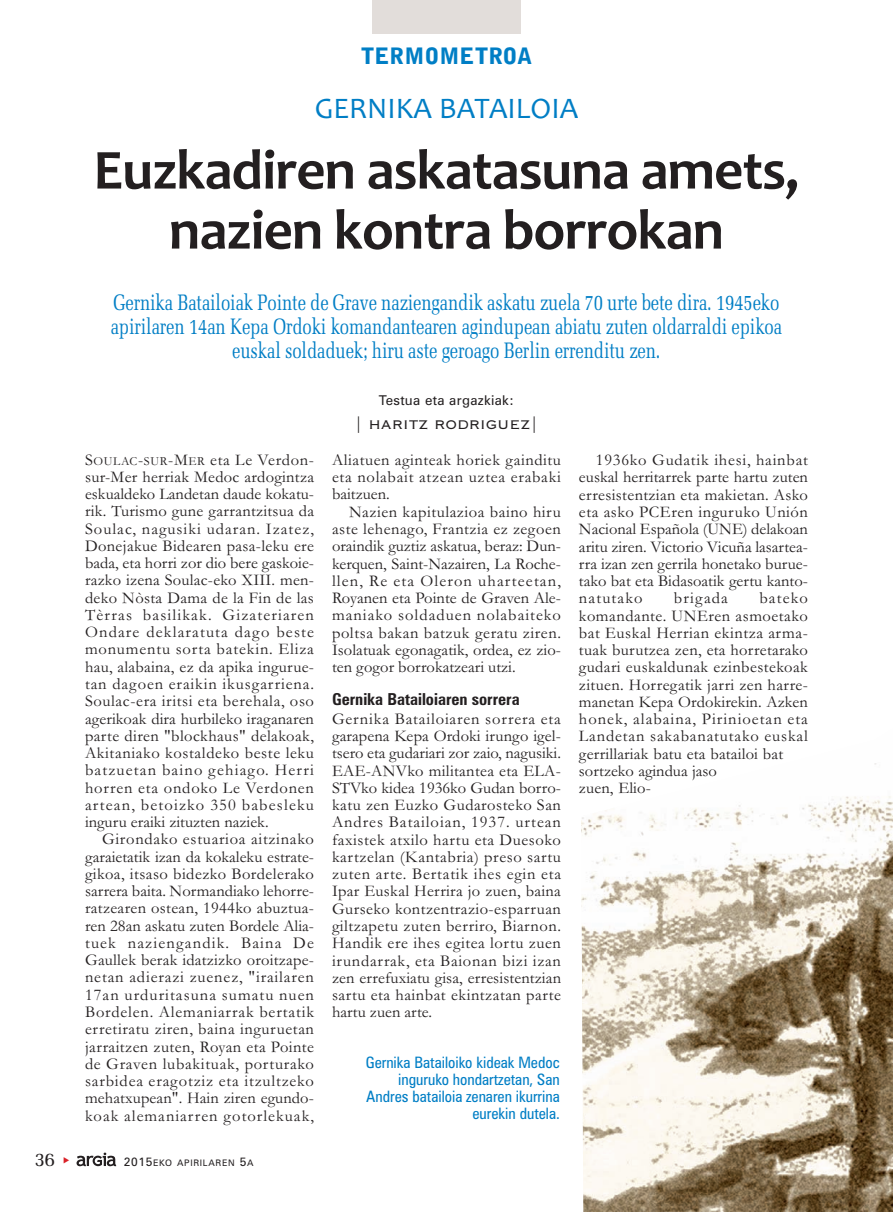
<style>
.page{position:relative;width:893px;height:1212px;background:#fff}
.page>*{position:absolute;margin:0;border:0;box-sizing:border-box;transform-origin:0 0}
.t1{font:700 57px/60px "Candara";letter-spacing:-.015em;color:#231f20;text-align:center}
.t2{font:30px "Candara";color:#007ec5}
.t3{font:22.5px/24px "Memoir Condensed";letter-spacing:-.015em;color:#007ec5;text-align:center}
.t4{font:900 22.5px "Bell Gothic Std";color:#007ec5}
.t5{font:19.5px "Memoir";color:#231f20}
.t6{font:16.5px/17.2px "Garamond";letter-spacing:.025em;color:#231f20;text-align:justify}
.t7{font:700 condensed 16.5px "Zurich BT";color:#231f20}
.t8{font:16.5px "Copperplate Gothic BT";color:#231f20}
.t9{font:16.5px "Garamond";letter-spacing:.07em;color:#231f20}
.t10{font:condensed 15.75px/17.2px "Zurich BT";color:#007ec5;text-align:right}
.t11{font:13.5px "Zurich BT";letter-spacing:.02em;color:#231f20}
.t12{font:9px "Zurich BT";letter-spacing:.075em;color:#231f20}
.s1{font-size:12.3px}
.s2{font-size:12px}
</style>
<div class="page">
<svg style="left:77px;top:1152px;width:39px;height:14px"></svg>
<img style="left:581px;top:763px;width:312px;height:449px">
<div style="left:372px;top:0;width:149px;height:34px;background:#e2ddda"></div>
<h3 class="t4" style="left:361px;top:47px;width:173px">TERMOMETROA</h3>
<h2 class="t2" style="left:315px;top:90px;width:265px">GERNIKA BATAILOIA</h2>
<h1 class="t1" style="left:93px;top:146px;width:708px">Euzkadiren askatasuna amets, nazien kontra borrokan</h1>
<p class="t3" style="left:111px;top:292px;width:673px">Gernika Batailoiak Pointe de Grave naziengandik askatu zuela 70 urte bete dira. 1945eko apirilaren 14an Kepa Ordoki komandantearen agindupean abiatu zuten oldarraldi epikoa euskal soldaduek; hiru aste geroago Berlin errenditu zen.</p>
<p class="t6" style="left:85px;top:453px;width:231px">S<span class="s1">OULAC</span>-<span class="s1">SUR</span>-M<span class="s1">ER</span> eta Le Verdon&shy;sur-Mer herriak Medoc ardogintza eskualdeko Landetan daude kokatu&shy;rik. Turismo gune garrantzitsua da Soulac, nagusiki udaran. Izatez, Donejakue Bidearen pasa-leku ere bada, eta horri zor dio bere gaskoie&shy;razko izena Soulac-eko XIII. men&shy;deko Nòsta Dama de la Fin de las Tèrras basilikak. Gizateriaren Ondare deklaratuta dago beste monumentu sorta batekin. Eliza hau, alabaina, ez da apika ingurue&shy;tan dagoen eraikin ikusgarriena.<br>Soulac-era iritsi eta berehala, oso agerikoak dira hurbileko iraganaren parte diren "blockhaus" delakoak, Akitaniako kostaldeko beste leku batzuetan baino gehiago. Herri horren eta ondoko Le Verdonen artean, betoizko 350 babesleku inguru eraiki zituzten naziek.</p>
<p class="t6" style="left:85px;top:832px;width:231px;text-indent:17px">Girondako estuarioa aitzinako garaietatik izan da kokaleku estrate&shy;gikoa, itsaso bidezko Bordelerako sarrera baita. Normandiako lehorre&shy;ratzearen ostean, 1944ko abuztua&shy;ren 28an askatu zuten Bordele Alia&shy;tuek naziengandik. Baina De Gaullek berak idatzizko oroitzape&shy;netan adierazi zuenez, "irailaren 17an urduritasuna sumatu nuen Bordelen. Alemaniarrak bertatik erretiratu ziren, baina inguruetan jarraitzen zuten, Royan eta Pointe de Graven lubakituak, porturako sarbidea eragotziz eta itzultzeko mehatxupean". Hain ziren egundo&shy;koak alemaniarren gotorlekuak,</p>
<p class="t5" style="left:35px;top:1147px;width:22px">36</p>
<p class="t12" style="left:124px;top:1160px;width:131px"><span class="s2">2015</span>EKO APIRILAREN <span class="s2">5</span>A</p>
<p class="t11" style="left:379px;top:395px;width:137px">Testua eta argazkiak:</p>
<p class="t8" style="left:354px;top:414px;width:186px">| HARITZ RODRIGUEZ|</p>
<p class="t6" style="left:332px;top:453px;width:230px">Aliatuen aginteak horiek gainditu eta nolabait atzean uztea erabaki baitzuen.</p>
<p class="t6" style="left:332px;top:505px;width:231px;text-indent:17px">Nazien kapitulazioa baino hiru aste lehenago, Frantzia ez zegoen oraindik guztiz askatua, beraz: Dun&shy;kerquen, Saint-Nazairen, La Roche&shy;llen, Re eta Oleron uharteetan, Royanen eta Pointe de Graven Ale&shy;maniako soldaduen nolabaiteko poltsa bakan batzuk geratu ziren.<br>Isolatuak egonagatik, ordea, ez zio&shy;ten gogor borrokatzeari utzi.</p>
<p class="t7" style="left:332px;top:693px;width:189px">Gernika Batailoiaren sorrera</p>
<p class="t6" style="left:332px;top:712px;width:231px">Gernika Batailoiaren sorrera eta garapena Kepa Ordoki irungo igel&shy;tsero eta gudariari zor zaio, nagusiki.<br>EAE-ANVko militantea eta ELA-STVko kidea 1936ko Gudan borro&shy;katu zen Euzko Gudarosteko San Andres Batailoian, 1937. urtean faxistek atxilo hartu eta Duesoko kartzelan (Kantabria) preso sartu zuten arte. Bertatik ihes egin eta Ipar Euskal Herrira jo zuen, baina Gurseko kontzentrazio-esparruan giltzapetu zuten berriro, Biarnon.<br>Handik ere ihes egitea lortu zuen irundarrak, eta Baionan bizi izan zen errefuxiatu gisa, erresistentzian sartu eta hainbat ekintzatan parte hartu zuen arte.</p>
<p class="t10" style="left:366px;top:1055px;width:196px">Gernika Batailoiko kideak Medoc inguruko hondartzetan, San<br>Andres batailoia zenaren ikurrina eurekin dutela.</p>
<p class="t6" style="left:579px;top:453px;width:231px;text-indent:17px">1936ko Gudatik ihesi, hainbat euskal herritarrek parte hartu zuten erresistentzian eta makietan. Asko eta asko PCEren inguruko Unión Nacional Española (UNE) delakoan aritu ziren. Victorio Vicuña lasartea&shy;rra izan zen gerrila honetako burue&shy;tako bat eta Bidasoatik gertu kanto&shy;natutako</p>
<p class="t6" style="left:579px;top:591px;width:231px;text-align:left;text-indent:180px">bateko komandante. UNEren asmoetako bat Euskal Herrian ekintza arma&shy;tuak burutzea zen, eta horretarako gudari euskaldunak ezinbestekoak zituen. Horregatik jarri zen harre&shy;manetan Kepa Ordokirekin. Azken honek, alabaina, Pirinioetan eta<br>Landetan sakabanatutako euskal gerrillariak batu eta batailoi bat sortzeko agindua jaso<br>zuen, Elio-</p>
<p class="t9" style="left:674px;top:592px;width:56px">brigada</p>
</div>
